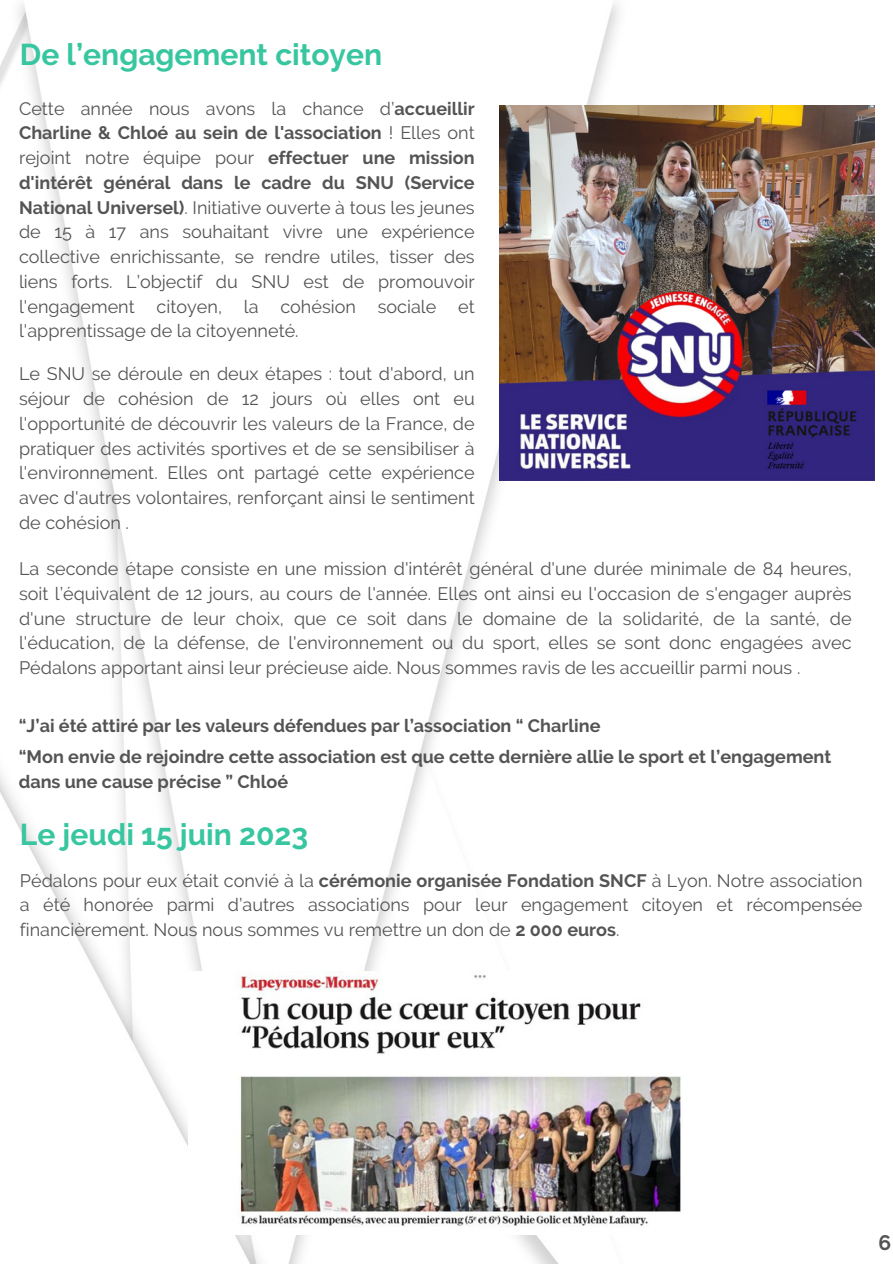
<style>
.page{position:relative;width:893px;height:1264px;background:#fff}
.page>*{position:absolute;margin:0;border:0;box-sizing:border-box;transform-origin:0 0}
.t1{font:700 30px "Raleway";color:#37c69f}
.t2{font:700 21px "Raleway";color:#545454}
.t3{font:18px/24.8px "Raleway";color:#545454;text-align:justify}
.t4{font:700 18px/25.2px "Raleway";color:#545454}
.s1{font-weight:700}
</style>
<div class="page">
<img style="left:0;top:3px;width:875px;height:1260px">
<img style="left:500px;top:105px;width:374px;height:375px">
<img style="left:188px;top:971px;width:517px;height:263px">
<p class="t1" style="left:20px;top:37px;width:364px">De l’engagement citoyen</p>
<p class="t3" style="left:19px;top:96px;width:457px">Cette année nous avons la chance d’<span class="s1">accueillir Charline &amp; Chloé au sein de l'association</span> ! Elles ont rejoint notre équipe pour <span class="s1">effectuer une mission d'intérêt général dans le cadre du SNU (Service National Universel)</span>. Initiative ouverte à tous les jeunes de 15 à 17 ans souhaitant vivre une expérience collective enrichissante, se rendre utiles, tisser des liens forts. L’objectif du SNU est de promouvoir l'engagement citoyen, la cohésion sociale et l'apprentissage de la citoyenneté.</p>
<p class="t3" style="left:19px;top:361px;width:457px">Le SNU se déroule en deux étapes : tout d'abord, un séjour de cohésion de 12 jours où elles ont eu l'opportunité de découvrir les valeurs de la France, de pratiquer des activités sportives et de se sensibiliser à l'environnement. Elles ont partagé cette expérience avec d'autres volontaires, renforçant ainsi le sentiment de cohésion .</p>
<p class="t3" style="left:19px;top:556px;width:834px">La seconde étape consiste en une mission d'intérêt général d'une durée minimale de 84 heures, soit l’équivalent de 12 jours, au cours de l'année. Elles ont ainsi eu l'occasion de s'engager auprès d'une structure de leur choix, que ce soit dans le domaine de la solidarité, de la santé, de l'éducation, de la défense, de l'environnement ou du sport, elles se sont donc engagées avec Pédalons apportant ainsi leur précieuse aide. Nous sommes ravis de les accueillir parmi nous .</p>
<p class="t4" style="left:19px;top:712px;width:583px">“J’ai été attiré par les valeurs défendues par l’association “ Charline</p>
<p class="t4" style="left:19px;top:743px;width:814px">“Mon envie de rejoindre cette association est que cette dernière allie le sport et l’engagement dans une cause précise ” Chloé</p>
<p class="t1" style="left:20px;top:817px;width:290px">Le jeudi 15 juin 2023</p>
<p class="t3" style="left:20px;top:867px;width:844px">Pédalons pour eux était convié à la <span class="s1">cérémonie organisée Fondation SNCF</span> à Lyon. Notre association a été honorée parmi d’autres associations pour leur engagement citoyen et récompensée financièrement. Nous nous sommes vu remettre un don de <span class="s1">2 000 euros</span>.</p>
<p class="t2" style="left:878px;top:1229px;width:14px">6</p>
</div>
